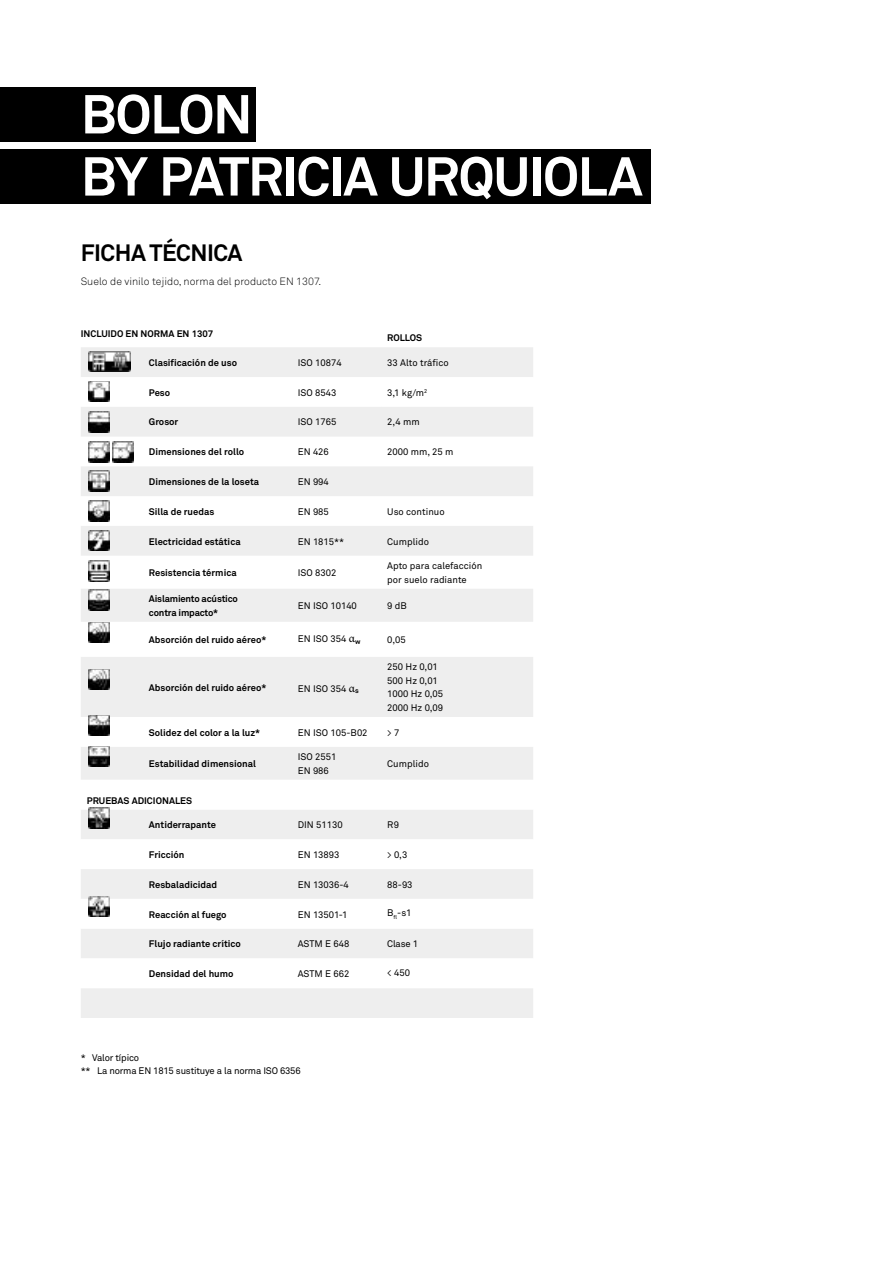
<style>
.page{position:relative;width:893px;height:1263px;background:#fff}
.page>*{position:absolute;margin:0;border:0;box-sizing:border-box;transform-origin:0 0}
.t1{font:700 54px/62.1px "Akkurat";letter-spacing:-.03em;color:#fff}
.t2{font:700 23.4px "Akkurat";letter-spacing:-.02em;color:#000}
.t3{font:300 10.5px "Akkurat";color:#000}
.t4{font:700 9.45px "Akkurat";color:#000}
.t5{font:9.45px/13.5px "Akkurat";color:#000}
.t6{font:9.45px/13.5px "Akkurat";letter-spacing:-.02em;color:#000}
.t7{font:700 9.45px/13.5px "Akkurat";letter-spacing:-.02em;color:#000}
.s1{font-family:"Minion Pro";font-size:12px}
</style>
<div class="page">
<div style="left:0;top:149px;width:651px;height:55px;background:#000"></div>
<div style="left:0;top:87px;width:256px;height:55px;background:#000"></div>
<svg style="left:81px;top:347px;width:452px;height:671px;fill:#eee"></svg>
<svg style="left:81px;top:717px;width:452px;height:271px"></svg>
<img style="left:89px;top:352px;width:42px;height:20px">
<img style="left:89px;top:381px;width:21px;height:21px">
<img style="left:89px;top:411px;width:21px;height:21px">
<img style="left:89px;top:442px;width:21px;height:20px">
<img style="left:112px;top:442px;width:21px;height:20px">
<img style="left:89px;top:500px;width:21px;height:21px">
<img style="left:89px;top:530px;width:21px;height:21px">
<img style="left:89px;top:560px;width:21px;height:21px">
<img style="left:89px;top:590px;width:21px;height:20px">
<img style="left:89px;top:622px;width:21px;height:21px">
<img style="left:89px;top:669px;width:21px;height:21px">
<img style="left:89px;top:715px;width:21px;height:21px">
<img style="left:89px;top:746px;width:21px;height:21px">
<img style="left:89px;top:808px;width:21px;height:21px">
<img style="left:89px;top:896px;width:21px;height:21px">
<img style="left:89px;top:471px;width:21px;height:20px">
<h1 class="t1" style="left:81px;top:82px;width:563px">BOLON<br>BY PATRICIA URQUIOLA</h1>
<h2 class="t2" style="left:81px;top:238px;width:163px">FICHA TÉCNICA</h2>
<p class="t3" style="left:81px;top:275px;width:242px">Suelo de vinilo tejido, norma del producto EN 1307.</p>
<p class="t4" style="left:81px;top:328px;width:134px">INCLUIDO EN NORMA EN 1307</p>
<p class="t4" style="left:387px;top:332px;width:36px">ROLLOS</p>
<p class="t4" style="left:149px;top:357px;width:90px">Clasificación de uso</p>
<p class="t5" style="left:298px;top:356px;width:45px">ISO 10874</p>
<p class="t5" style="left:387px;top:356px;width:63px">33 Alto tráfico</p>
<p class="t4" style="left:149px;top:386px;width:23px">Peso</p>
<p class="t5" style="left:298px;top:385px;width:40px">ISO 8543</p>
<p class="t5" style="left:387px;top:385px;width:41px">3,1 kg/m<sup>2</sup></p>
<p class="t4" style="left:149px;top:416px;width:31px">Grosor</p>
<p class="t5" style="left:298px;top:415px;width:40px">ISO 1765</p>
<p class="t5" style="left:387px;top:415px;width:34px">2,4 mm</p>
<p class="t4" style="left:149px;top:446px;width:97px">Dimensiones del rollo</p>
<p class="t5" style="left:298px;top:445px;width:33px">EN 426</p>
<p class="t5" style="left:387px;top:445px;width:68px">2000 mm, 25 m</p>
<p class="t4" style="left:149px;top:476px;width:112px">Dimensiones de la loseta</p>
<p class="t5" style="left:298px;top:475px;width:33px">EN 994</p>
<p class="t4" style="left:149px;top:505px;width:67px">Silla de ruedas</p>
<p class="t5" style="left:298px;top:504px;width:33px">EN 985</p>
<p class="t5" style="left:387px;top:504px;width:59px">Uso continuo</p>
<p class="t4" style="left:149px;top:535px;width:93px">Electricidad estática</p>
<p class="t5" style="left:298px;top:534px;width:48px">EN 1815**</p>
<p class="t5" style="left:387px;top:534px;width:43px">Cumplido</p>
<p class="t4" style="left:149px;top:567px;width:89px">Resistencia térmica</p>
<p class="t5" style="left:298px;top:566px;width:40px">ISO 8302</p>
<p class="t5" style="left:387px;top:559px;width:97px">Apto para calefacción por suelo radiante</p>
<p class="t7" style="left:149px;top:592px;width:91px">Aislamiento acústico contra impacto*</p>
<p class="t5" style="left:298px;top:599px;width:61px">EN ISO 10140</p>
<p class="t5" style="left:387px;top:599px;width:21px">9 dB</p>
<p class="t4" style="left:149px;top:634px;width:119px">Absorción del ruido aéreo*</p>
<p class="t5" style="left:298px;top:632px;width:64px">EN ISO 354 <span class="s1">α</span><sub>w</sub></p>
<p class="t5" style="left:387px;top:633px;width:20px">0,05</p>
<p class="t4" style="left:149px;top:681px;width:119px">Absorción del ruido aéreo*</p>
<p class="t5" style="left:298px;top:681px;width:62px">EN ISO 354 <span class="s1">α</span><sub>s</sub></p>
<p class="t5" style="left:387px;top:660px;width:57px">250 Hz 0,01<br>500 Hz 0,01<br>1000 Hz 0,05<br>2000 Hz 0,09</p>
<p class="t4" style="left:149px;top:726px;width:113px">Solidez del color a la luz*</p>
<p class="t5" style="left:298px;top:725px;width:71px">EN ISO 105-B02</p>
<p class="t5" style="left:387px;top:725px;width:14px">&gt; 7</p>
<p class="t4" style="left:149px;top:758px;width:109px">Estabilidad dimensional</p>
<p class="t5" style="left:298px;top:750px;width:40px">ISO 2551<br>EN 986</p>
<p class="t5" style="left:387px;top:757px;width:43px">Cumplido</p>
<p class="t4" style="left:87px;top:794px;width:107px">PRUEBAS ADICIONALES</p>
<p class="t4" style="left:149px;top:819px;width:69px">Antiderrapante</p>
<p class="t5" style="left:298px;top:818px;width:46px">DIN 51130</p>
<p class="t5" style="left:387px;top:818px;width:13px">R9</p>
<p class="t4" style="left:149px;top:849px;width:37px">Fricción</p>
<p class="t5" style="left:298px;top:848px;width:43px">EN 13893</p>
<p class="t5" style="left:387px;top:848px;width:22px">&gt; 0,3</p>
<p class="t4" style="left:149px;top:878px;width:70px">Resbaladicidad</p>
<p class="t5" style="left:298px;top:877px;width:53px">EN 13036-4</p>
<p class="t5" style="left:387px;top:877px;width:27px">88-93</p>
<p class="t4" style="left:149px;top:908px;width:79px">Reacción al fuego</p>
<p class="t5" style="left:298px;top:907px;width:51px">EN 13501-1</p>
<p class="t5" style="left:387px;top:906px;width:26px">B<sub>fl</sub>-s1</p>
<p class="t4" style="left:149px;top:938px;width:94px">Flujo radiante crítico</p>
<p class="t5" style="left:298px;top:937px;width:53px">ASTM E 648</p>
<p class="t5" style="left:387px;top:937px;width:32px">Clase 1</p>
<p class="t4" style="left:149px;top:968px;width:86px">Densidad del humo</p>
<p class="t5" style="left:298px;top:967px;width:53px">ASTM E 662</p>
<p class="t5" style="left:387px;top:965px;width:24px">&lt; 450</p>
<p class="t6" style="left:81px;top:1051px;width:221px">* Valor típico<br>** La norma EN 1815 sustituye a la norma ISO 6356</p>
</div>
